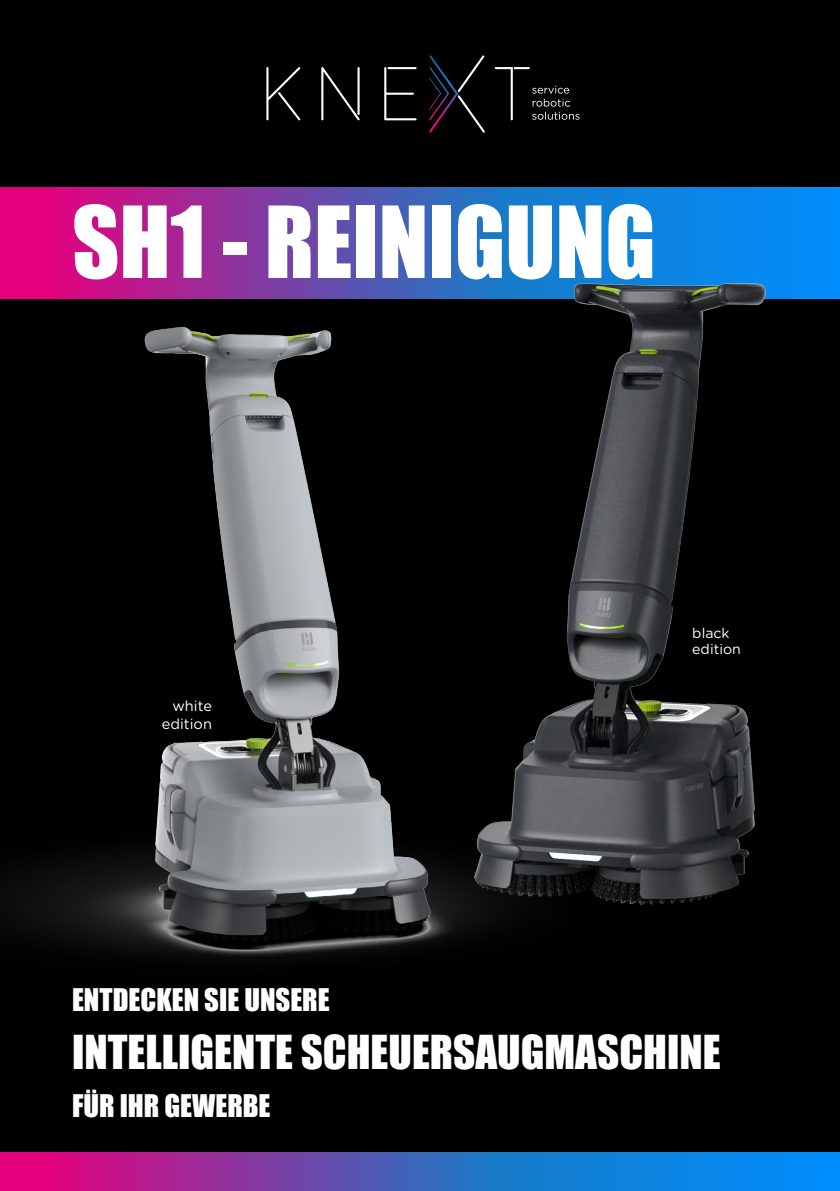
<style>
.page{position:relative;width:840px;height:1191px;background:#fff}
.page>*{position:absolute;margin:0;border:0;box-sizing:border-box;transform-origin:0 0}
.t1{font:91.6px "Impact";color:#fff}
.t2{font:43px "Impact";color:#fff}
.t3{font:28.6px "Impact";color:#fff}
.t4{font:14.6px/17.4px "Gotham Rounded";color:#fff;text-align:right}
.t5{font:14px/16.8px "Gotham Rounded";color:#fff}
</style>
<div class="page">
<div style="left:0;top:0;width:839px;height:1191px;background:#000"></div>
<svg style="left:0;top:187px;width:839px;height:112px;background:#4b5cc0"></svg>
<svg style="left:384px;top:67px;width:32px;height:53px"></svg>
<svg style="left:321px;top:67px;width:38px;height:53px"></svg>
<svg style="left:266px;top:67px;width:34px;height:53px"></svg>
<svg style="left:429px;top:55px;width:55px;height:78px"></svg>
<svg style="left:494px;top:67px;width:85px;height:53px"></svg>
<svg style="left:0;top:1152px;width:839px;height:39px;background:#5457bb"></svg>
<img style="left:567px;top:283px;width:198px;height:621px">
<img style="left:0;top:255px;width:567px;height:703px">
<h1 class="t1" style="left:72px;top:171px;width:585px">SH1 - REINIGUNG</h1>
<p class="t4" style="left:162px;top:697px;width:52px">white edition</p>
<p class="t5" style="left:692px;top:623px;width:50px">black edition</p>
<p class="t3" style="left:72px;top:977px;width:259px">ENTDECKEN SIE UNSERE</p>
<h2 class="t2" style="left:72px;top:1018px;width:649px">INTELLIGENTE SCHEUERSAUGMASCHINE</h2>
<p class="t3" style="left:72px;top:1083px;width:200px">FÜR IHR GEWERBE</p>
</div>
